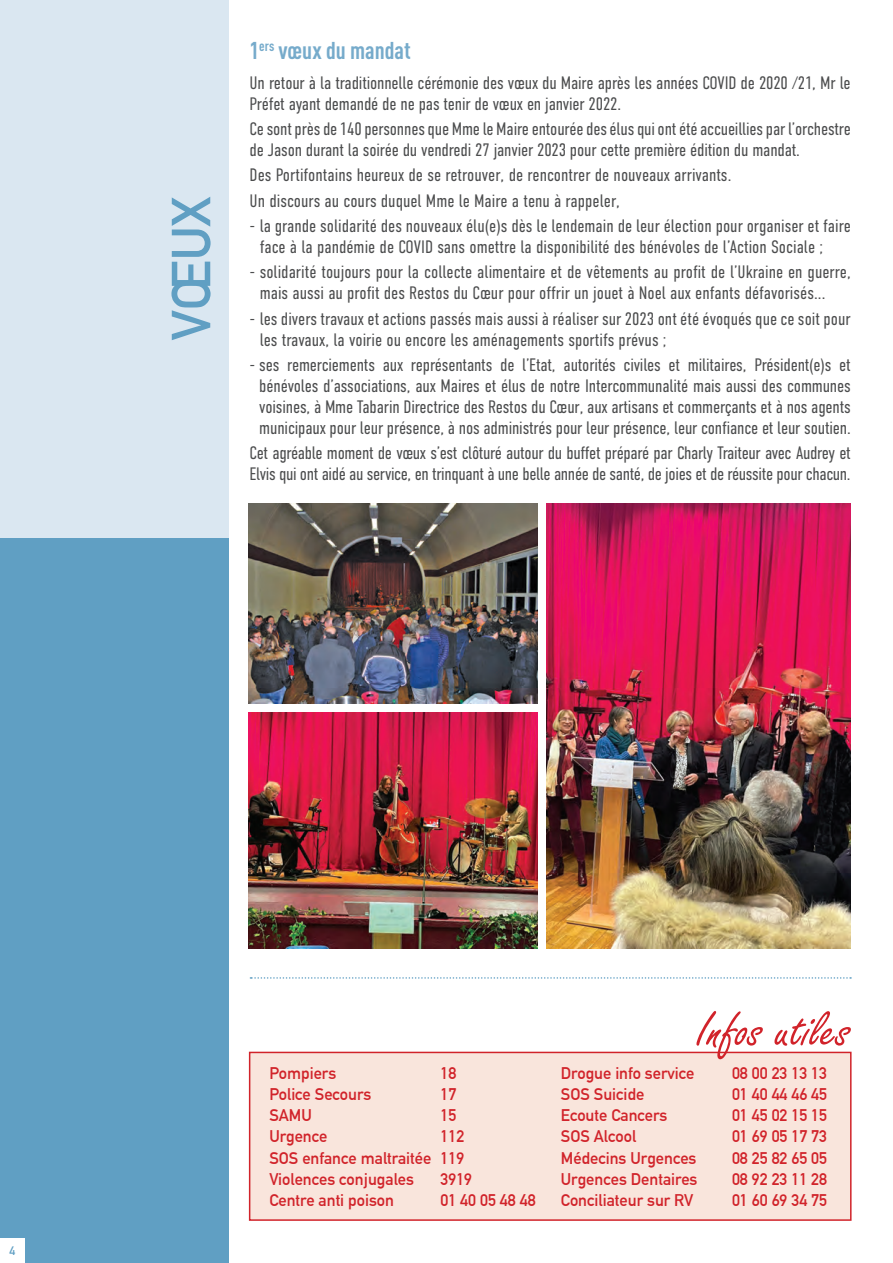
<style>
.page{position:relative;width:893px;height:1263px;background:#fff}
.page>*{position:absolute;margin:0;border:0;box-sizing:border-box;transform-origin:0 0}
.t1{font:54px "Freestyle Script";color:#d1232a}
.t2{font:700 54px "DIN Alternate";color:#609fc3}
.t3{font:700 24px "DIN Cond";color:#76abcb}
.t4{font:300 18px/21px "DIN Condensed";letter-spacing:-.01em;color:#4b4c4d}
.t5{font:700 16.5px/21.3px "DIN Alternate";color:#d1232a;text-align:justify}
.t6{font:700 12px "DIN Alternate";color:#609fc3}
</style>
<div class="page">
<div style="left:0;top:537px;width:228px;height:725px;background:#609fc3"></div>
<div style="left:0;top:0;width:228px;height:537px;background:#dae7f1"></div>
<div style="left:0;top:1237px;width:25px;height:25px;background:#fff"></div>
<div style="left:249px;top:1051px;width:602px;height:169px;background:#f9e5dc;border:2px solid #d1232a"></div>
<svg style="left:250px;top:977px;width:600px;height:1px"></svg>
<img style="left:249px;top:712px;width:288px;height:235px">
<img style="left:546px;top:503px;width:304px;height:444px">
<img style="left:249px;top:503px;width:288px;height:200px">
<h1 class="t2" style="left:150px;top:340px;width:146px;rotate:-90deg">VŒUX</h1>
<h2 class="t3" style="left:249px;top:36px;width:163px">1<sup>ers</sup> vœux du mandat</h2>
<p class="t4" style="left:249px;top:72px;width:602px">Un retour à la traditionnelle cérémonie des vœux du Maire après les années COVID de 2020 /21, Mr le<br>Préfet ayant demandé de ne pas tenir de vœux en janvier 2022.</p>
<p class="t4" style="left:249px;top:118px;width:602px">Ce sont près de 140 personnes que Mme le Maire entourée des élus qui ont été accueillies par l’orchestre de Jason durant la soirée du vendredi 27 janvier 2023 pour cette première édition du mandat.</p>
<p class="t4" style="left:249px;top:163px;width:483px;line-height:25.2px">Des Portifontains heureux de se retrouver, de rencontrer de nouveaux arrivants.<br>Un discours au cours duquel Mme le Maire a tenu à rappeler,</p>
<p class="t4" style="left:259px;top:215px;width:592px;text-indent:-10px">- la grande solidarité des nouveaux élu(e)s dès le lendemain de leur élection pour organiser et faire face à la pandémie de COVID sans omettre la disponibilité des bénévoles de l’Action Sociale ;</p>
<p class="t4" style="left:259px;top:261px;width:592px;text-indent:-10px">- solidarité toujours pour la collecte alimentaire et de vêtements au profit de l’Ukraine en guerre, mais aussi au profit des Restos du Cœur pour offrir un jouet à Noel aux enfants défavorisés...</p>
<p class="t4" style="left:259px;top:308px;width:592px;text-indent:-10px">- les divers travaux et actions passés mais aussi à réaliser sur 2023 ont été évoqués que ce soit pour les travaux, la voirie ou encore les aménagements sportifs prévus ;</p>
<p class="t4" style="left:249px;top:354px;width:602px;text-align:center">- ses remerciements aux représentants de l’Etat, autorités civiles et militaires, Président(e)s et bénévoles d’associations, aux Maires et élus de notre Intercommunalité mais aussi des communes voisines, à Mme Tabarin Directrice des Restos du Cœur, aux artisans et commerçants et à nos agents municipaux pour leur présence, à nos administrés pour leur présence, leur confiance et leur soutien.</p>
<p class="t4" style="left:249px;top:442px;width:602px">Cet agréable moment de vœux s’est clôturé autour du buffet préparé par Charly Traiteur avec Audrey et<br>Elvis qui ont aidé au service, en trinquant à une belle année de santé, de joies et de réussite pour chacun.</p>
<p class="t6" style="left:9px;top:1241px;width:7px">4</p>
<p class="t5" style="left:269px;top:1060px;width:68px">Pompiers</p>
<p class="t5" style="left:440px;top:1060px;width:17px">18</p>
<p class="t5" style="left:269px;top:1082px;width:103px">Police Secours</p>
<p class="t5" style="left:440px;top:1082px;width:17px">17</p>
<p class="t5" style="left:269px;top:1103px;width:44px">SAMU</p>
<p class="t5" style="left:440px;top:1103px;width:17px">15</p>
<p class="t5" style="left:269px;top:1124px;width:60px">Urgence</p>
<p class="t5" style="left:269px;top:1124px;width:196px;text-indent:171px">112<br>SOS enfance maltraitée 119<br>Violences conjugales</p>
<p class="t5" style="left:440px;top:1166px;width:33px">3919</p>
<p class="t5" style="left:269px;top:1188px;width:126px">Centre anti poison</p>
<p class="t5" style="left:440px;top:1188px;width:97px">01 40 05 48 48</p>
<h1 class="t1" style="left:696px;top:1000px;width:156px">Infos utiles</h1>
<p class="t5" style="left:560px;top:1060px;width:135px">Drogue info service</p>
<p class="t5" style="left:731px;top:1060px;width:97px">08 00 23 13 13</p>
<p class="t5" style="left:560px;top:1082px;width:85px">SOS Suicide</p>
<p class="t5" style="left:731px;top:1082px;width:97px">01 40 44 46 45</p>
<p class="t5" style="left:560px;top:1103px;width:108px">Ecoute Cancers</p>
<p class="t5" style="left:731px;top:1103px;width:97px">01 45 02 15 15</p>
<p class="t5" style="left:560px;top:1124px;width:77px">SOS Alcool</p>
<p class="t5" style="left:731px;top:1124px;width:97px">01 69 05 17 73</p>
<p class="t5" style="left:560px;top:1145px;width:137px">Médecins Urgences</p>
<p class="t5" style="left:731px;top:1145px;width:97px">08 25 82 65 05</p>
<p class="t5" style="left:560px;top:1166px;width:138px">Urgences Dentaires</p>
<p class="t5" style="left:731px;top:1166px;width:97px">08 92 23 11 28</p>
<p class="t5" style="left:560px;top:1188px;width:134px">Conciliateur sur RV</p>
<p class="t5" style="left:731px;top:1188px;width:97px">01 60 69 34 75</p>
</div>
